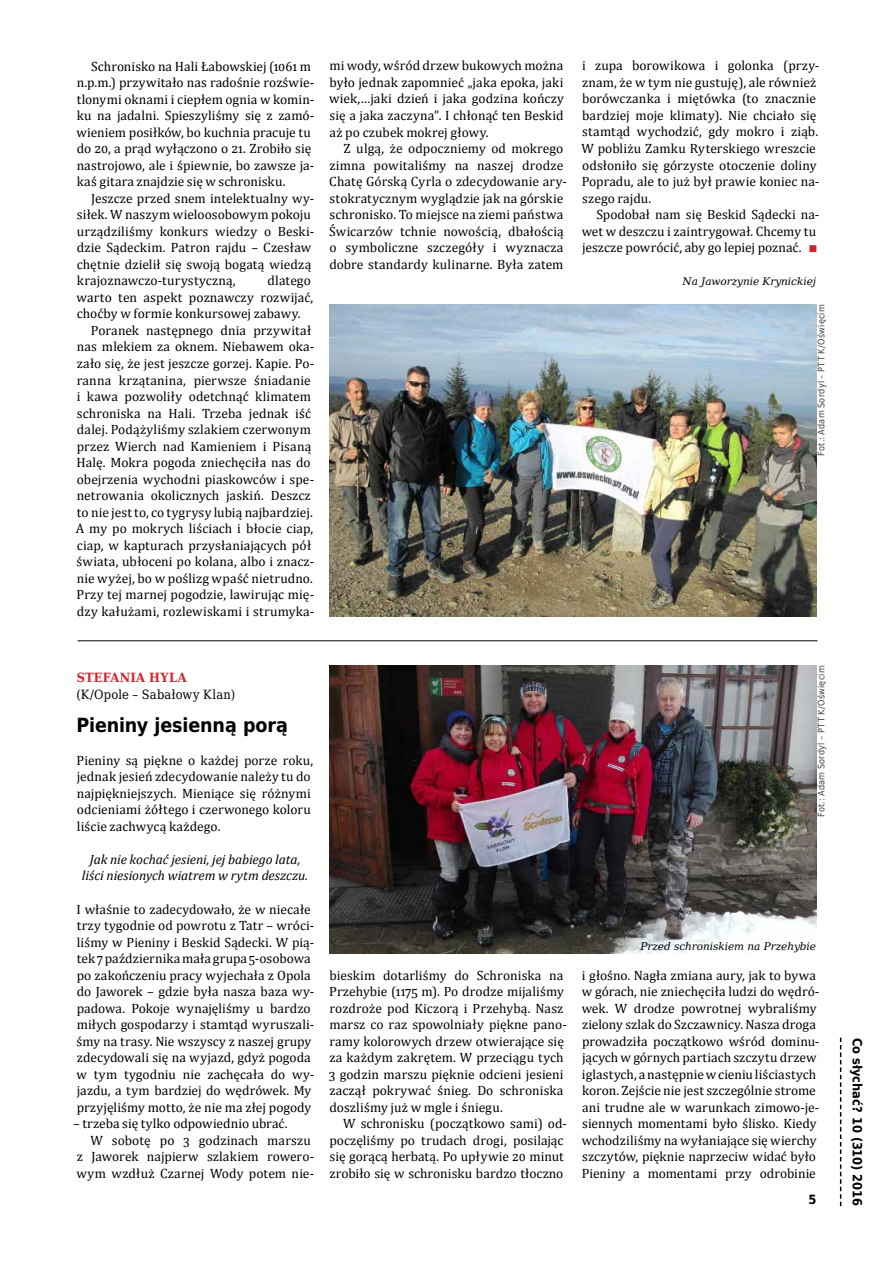
<style>
.page{position:relative;width:893px;height:1263px;background:#fff}
.page>*{position:absolute;margin:0;border:0;box-sizing:border-box;transform-origin:0 0}
.t1{font:700 19.5px "DejaVu Sans Condensed";letter-spacing:-.005em;color:#000}
.t2{font:13.5px/16.5px "Cambria";letter-spacing:.005em;color:#000}
.t3{font:italic 13.5px/16.5px "Cambria";letter-spacing:-.005em;color:#000;text-align:center}
.t4{font:700 12.75px "DejaVu Sans Condensed";color:#000}
.t5{font:12.75px "DejaVu Serif Condensed";letter-spacing:.015em;color:#000}
.t6{font:700 12.75px "DejaVu Serif Condensed";letter-spacing:.035em;color:#d2232a}
.t7{font:italic 10.5px "DejaVu Serif";letter-spacing:-.005em;color:#000}
.t8{font:9px "DejaVu Sans Condensed";letter-spacing:.025em;color:#414042}
.t9{font:9px "DejaVu Serif";color:#d2232a}
</style>
<div class="page">
<svg style="left:840px;top:1037px;width:1px;height:169px"></svg>
<hr style="left:78px;top:640px;width:739px;height:1px;background:#000">
<img style="left:329px;top:304px;width:487px;height:312px">
<img style="left:330px;top:666px;width:486px;height:288px">
<p class="t2" style="left:76px;top:58px;width:239px;text-indent:15px">Schronisko na Hali Łabowskiej (1061 m n.p.m.) przywitało nas radośnie rozświe&shy;tlonymi oknami i ciepłem ognia w komin&shy;ku na jadalni. Spieszyliśmy się z zamó&shy;wieniem posiłków, bo kuchnia pracuje tu do 20, a prąd wyłączono o 21. Zrobiło się nastrojowo, ale i śpiewnie, bo zawsze ja&shy;kaś gitara znajdzie się w schronisku.</p>
<p class="t2" style="left:77px;top:190px;width:239px;text-indent:14px">Jeszcze przed snem intelektualny wy&shy;siłek. W naszym wieloosobowym pokoju urządziliśmy konkurs wiedzy o Beski&shy;dzie Sądeckim. Patron rajdu – Czesław chętnie dzielił się swoją bogatą wiedzą krajoznawczo-turystyczną,</p>
<p class="t2" style="left:268px;top:272px;width:45px">dlatego</p>
<p class="t2" style="left:76px;top:289px;width:238px">warto ten aspekt poznawczy rozwijać,</p>
<p class="t2" style="left:77px;top:305px;width:225px">choćby w formie konkursowej zabawy.</p>
<p class="t2" style="left:91px;top:322px;width:222px">Poranek następnego dnia przywitał</p>
<p class="t2" style="left:77px;top:339px;width:239px">nas mlekiem za oknem. Niebawem oka-</p>
<p class="t2" style="left:77px;top:355px;width:239px">zało się, że jest jeszcze gorzej. Kapie. Po-</p>
<p class="t2" style="left:77px;top:372px;width:235px">ranna krzątanina, pierwsze śniadanie</p>
<p class="t2" style="left:77px;top:388px;width:236px">i kawa pozwoliły odetchnąć klimatem</p>
<p class="t2" style="left:77px;top:405px;width:236px">schroniska na Hali. Trzeba jednak iść</p>
<p class="t2" style="left:77px;top:421px;width:235px">dalej. Podążyliśmy szlakiem czerwonym</p>
<p class="t2" style="left:77px;top:438px;width:236px">przez Wierch nad Kamieniem i Pisaną</p>
<p class="t2" style="left:76px;top:454px;width:236px">Halę. Mokra pogoda zniechęciła nas do</p>
<p class="t2" style="left:77px;top:471px;width:239px">obejrzenia wychodni piaskowców i spe-</p>
<p class="t2" style="left:77px;top:487px;width:236px">netrowania okolicznych jaskiń. Deszcz</p>
<p class="t2" style="left:77px;top:504px;width:237px">to nie jest to, co tygrysy lubią najbardziej.</p>
<p class="t2" style="left:76px;top:520px;width:239px">A my po mokrych liściach i błocie ciap,</p>
<p class="t2" style="left:77px;top:537px;width:236px">ciap, w kapturach przysłaniających pół</p>
<p class="t2" style="left:77px;top:553px;width:239px">świata, ubłoceni po kolana, albo i znacz-</p>
<p class="t2" style="left:77px;top:570px;width:238px">nie wyżej, bo w poślizg wpaść nietrudno.</p>
<p class="t2" style="left:76px;top:586px;width:239px">Przy tej marnej pogodzie, lawirując mię-</p>
<p class="t2" style="left:77px;top:603px;width:239px">dzy kałużami, rozlewiskami i strumyka-</p>
<p class="t2" style="left:329px;top:58px;width:236px;text-align:justify">mi wody, wśród drzew bukowych można było jednak zapomnieć „jaka epoka, jaki wiek,…jaki dzień i jaka godzina kończy się a jaka zaczyna”. I chłonąć ten Beskid aż po czubek mokrej głowy.</p>
<p class="t2" style="left:329px;top:140px;width:239px;text-indent:14px">Z ulgą, że odpoczniemy od mokrego zimna powitaliśmy na naszej drodze Chatę Górską Cyrla o zdecydowanie ary&shy;stokratycznym wyglądzie jak na górskie schronisko. To miejsce na ziemi państwa Świcarzów tchnie nowością, dbałością o symboliczne szczegóły i wyznacza dobre standardy kulinarne. Była zatem</p>
<p class="t2" style="left:581px;top:57px;width:240px">i zupa borowikowa i golonka (przy&shy;znam, że w tym nie gustuję), ale również borówczanka i miętówka (to znacznie bardziej moje klimaty). Nie chciało się stamtąd wychodzić, gdy mokro i ziąb.<br>W pobliżu Zamku Ryterskiego wreszcie odsłoniło się górzyste otoczenie doliny Popradu, ale to już był prawie koniec na&shy;szego rajdu.</p>
<p class="t2" style="left:582px;top:206px;width:239px;text-indent:15px">Spodobał nam się Beskid Sądecki na&shy;wet w deszczu i zaintrygował. Chcemy tu jeszcze powrócić, aby go lepiej poznać.</p>
<p class="t9" style="left:809px;top:241px;width:10px">■</p>
<p class="t7" style="left:683px;top:274px;width:135px">Na Jaworzynie Krynickiej</p>
<p class="t8" style="left:814px;top:456px;width:153px;rotate:-90deg">Fot.: Adam Sordyl – PTT K/Oświęcim</p>
<p class="t6" style="left:77px;top:667px;width:111px">STEFANIA HYLA</p>
<p class="t5" style="left:76px;top:684px;width:160px">(K/Opole – Sabałowy Klan)</p>
<h1 class="t1" style="left:77px;top:709px;width:213px">Pieniny jesienną porą</h1>
<p class="t2" style="left:76px;top:752px;width:238px">Pieniny są piękne o każdej porze roku, jednak jesień zdecydowanie należy tu do najpiękniejszych. Mieniące się różnymi odcieniami żółtego i czerwonego koloru liście zachwycą każdego.</p>
<p class="t3" style="left:82px;top:850px;width:228px">Jak nie kochać jesieni, jej babiego lata, liści niesionych wiatrem w rytm deszczu.</p>
<p class="t2" style="left:76px;top:901px;width:239px">I właśnie to zadecydowało, że w niecałe trzy tygodnie od powrotu z Tatr – wróci&shy;liśmy w Pieniny i Beskid Sądecki. W pią&shy;tek 7 października mała grupa 5-osobowa po zakończeniu pracy wyjechała z Opola do Jaworek – gdzie była nasza baza wy&shy;padowa. Pokoje wynajęliśmy u bardzo miłych gospodarzy i stamtąd wyruszali&shy;śmy na trasy. Nie wszyscy z naszej grupy zdecydowali się na wyjazd, gdyż pogoda w tym tygodniu nie zachęcała do wy&shy;jazdu, a tym bardziej do wędrówek. My przyjęliśmy motto, że nie ma złej pogody</p>
<p class="t2" style="left:73px;top:1115px;width:216px">– trzeba się tylko odpowiednio ubrać.</p>
<p class="t2" style="left:91px;top:1132px;width:222px">W sobotę po 3 godzinach marszu</p>
<p class="t2" style="left:77px;top:1148px;width:239px">z Jaworek najpierw szlakiem rowero-</p>
<p class="t2" style="left:76px;top:1165px;width:239px">wym wzdłuż Czarnej Wody potem nie-</p>
<p class="t8" style="left:814px;top:817px;width:153px;rotate:-90deg">Fot.: Adam Sordyl – PTT K/Oświęcim</p>
<p class="t2" style="left:329px;top:967px;width:239px">bieskim dotarliśmy do Schroniska na Przehybie (1175 m). Po drodze mijaliśmy rozdroże pod Kiczorą i Przehybą. Nasz marsz co raz spowolniały piękne pano&shy;ramy kolorowych drzew otwierające się za każdym zakrętem. W przeciągu tych 3 godzin marszu pięknie odcieni jesieni zaczął pokrywać śnieg. Do schroniska doszliśmy już w mgle i śniegu.</p>
<p class="t2" style="left:329px;top:1115px;width:239px;text-indent:14px">W schronisku (początkowo sami) od&shy;poczęliśmy po trudach drogi, posilając się gorącą herbatą. Po upływie 20 minut zrobiło się w schronisku bardzo tłoczno</p>
<p class="t7" style="left:640px;top:938px;width:177px">Przed schroniskiem na Przehybie</p>
<p class="t2" style="left:582px;top:967px;width:239px">i głośno. Nagła zmiana aury, jak to bywa w górach, nie zniechęciła ludzi do wędró&shy;wek. W drodze powrotnej wybraliśmy zielony szlak do Szczawnicy. Nasza droga prowadziła początkowo wśród dominu&shy;jących w górnych partiach szczytu drzew iglastych, a następnie w cieniu liściastych koron. Zejście nie jest szczególnie strome ani trudne ale w warunkach zimowo-je&shy;siennych momentami było ślisko. Kiedy wchodziliśmy na wyłaniające się wierchy szczytów, pięknie naprzeciw widać było Pieniny a momentami przy odrobinie</p>
<p class="t4" style="left:808px;top:1189px;width:9px">5</p>
<p class="t4" style="left:868px;top:1037px;width:170px;rotate:90deg">Co słychać? 10 (310) 2016</p>
</div>
